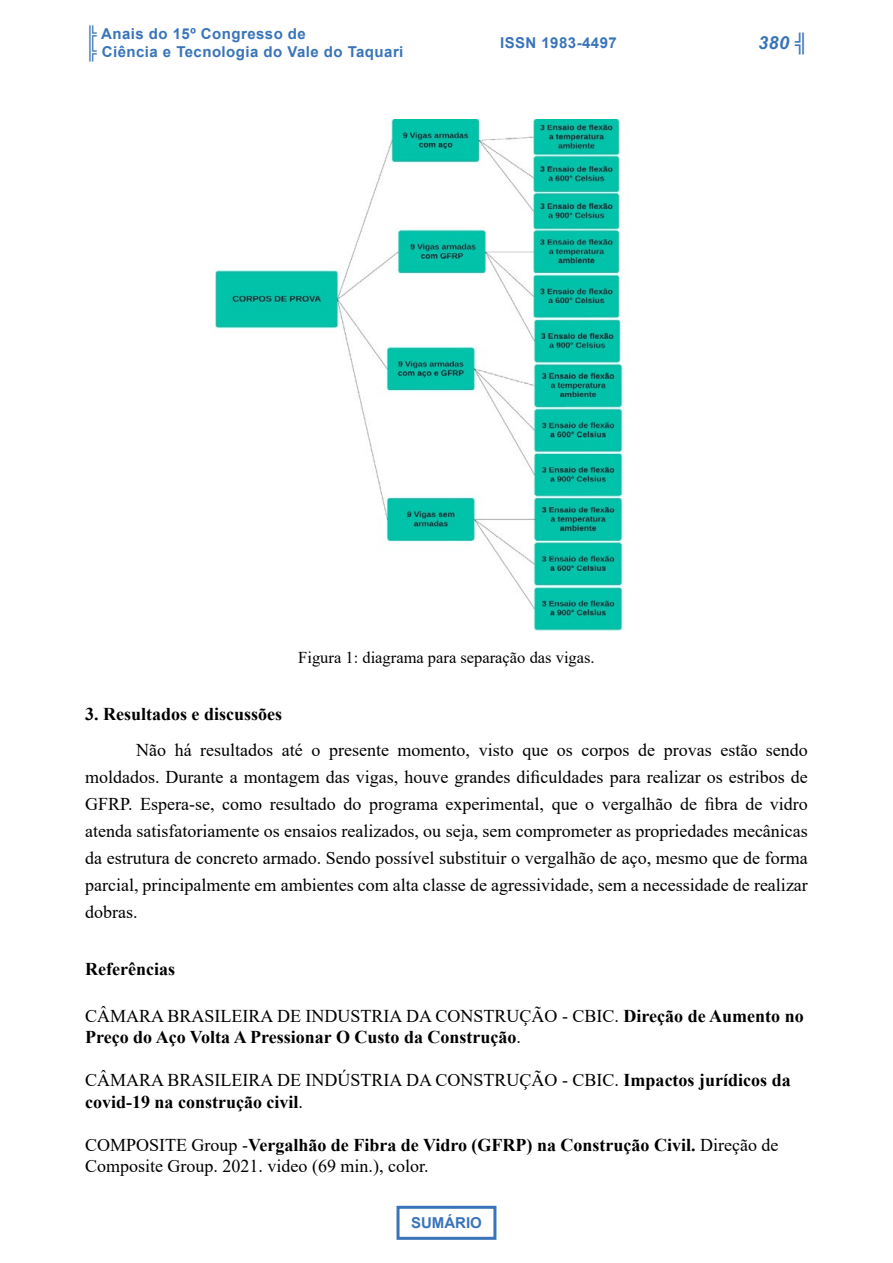
<style>
.page{position:relative;width:893px;height:1263px;background:#fff}
.page>*{position:absolute;margin:0;border:0;box-sizing:border-box;transform-origin:0 0}
.t1{font:18px/27px "Times New Roman";color:#000}
.t2{font:700 18px/21.6px "Times New Roman";color:#000}
.t3{font:italic 700 18px "Arial";color:#3974b9}
.t4{font:16.5px "Times New Roman";color:#000}
.t5{font:700 15px/18px "Arial";letter-spacing:.03em;color:#3974b9}
.t6{font:700 15px "Arial";color:#3974b9}
.s1{font-weight:400}
.s2{font-weight:700}
</style>
<div class="page">
<div style="left:396px;top:1206px;width:100px;height:34px;background:#fff;border:3px solid #3974b9"></div>
<img style="left:214px;top:119px;width:410px;height:511px">
<p class="t5" style="left:86px;top:25px;width:319px">╠ Anais do 15º Congresso de<br>╠ Ciência e Tecnologia do Vale do Taquari</p>
<p class="t5" style="left:500px;top:34px;width:118px">ISSN 1983-4497</p>
<p class="t3" style="left:758px;top:31px;width:51px">380 ╣</p>
<p class="t4" style="left:298px;top:646px;width:298px">Figura 1: diagrama para separação das vigas.</p>
<p class="t2" style="left:85px;top:703px;width:199px">3. Resultados e discussões</p>
<p class="t1" style="left:85px;top:736px;width:724px;text-align:justify;text-indent:51px">Não há resultados até o presente momento, visto que os corpos de provas estão sendo moldados. Durante a montagem das vigas, houve grandes dificuldades para realizar os estribos de GFRP. Espera-se, como resultado do programa experimental, que o vergalhão de fibra de vidro atenda satisfatoriamente os ensaios realizados, ou seja, sem comprometer as propriedades mecânicas da estrutura de concreto armado. Sendo possível substituir o vergalhão de aço, mesmo que de forma parcial, principalmente em ambientes com alta classe de agressividade, sem a necessidade de realizar dobras.</p>
<p class="t2" style="left:85px;top:957px;width:91px">Referências</p>
<p class="t2" style="left:85px;top:1004px;width:720px"><span class="s1">CÂMARA BRASILEIRA DE INDUSTRIA DA CONSTRUÇÃO - CBIC.</span> Direção de Aumento no<br>Preço do Aço Volta A Pressionar O Custo da Construção<span class="s1">.</span></p>
<p class="t1" style="left:85px;top:1069px;width:707px;line-height:21.6px">CÂMARA BRASILEIRA DE INDÚSTRIA DA CONSTRUÇÃO - CBIC. <span class="s2">Impactos jurídicos da covid-19 na construção civil</span>.</p>
<p class="t1" style="left:85px;top:1133px;width:695px;line-height:21.6px">COMPOSITE Group -<span class="s2">Vergalhão de Fibra de Vidro (GFRP) na Construção Civil.</span> Direção de<br>Composite Group. 2021. video (69 min.), color.</p>
<p class="t6" style="left:411px;top:1212px;width:72px">SUMÁRIO</p>
</div>
